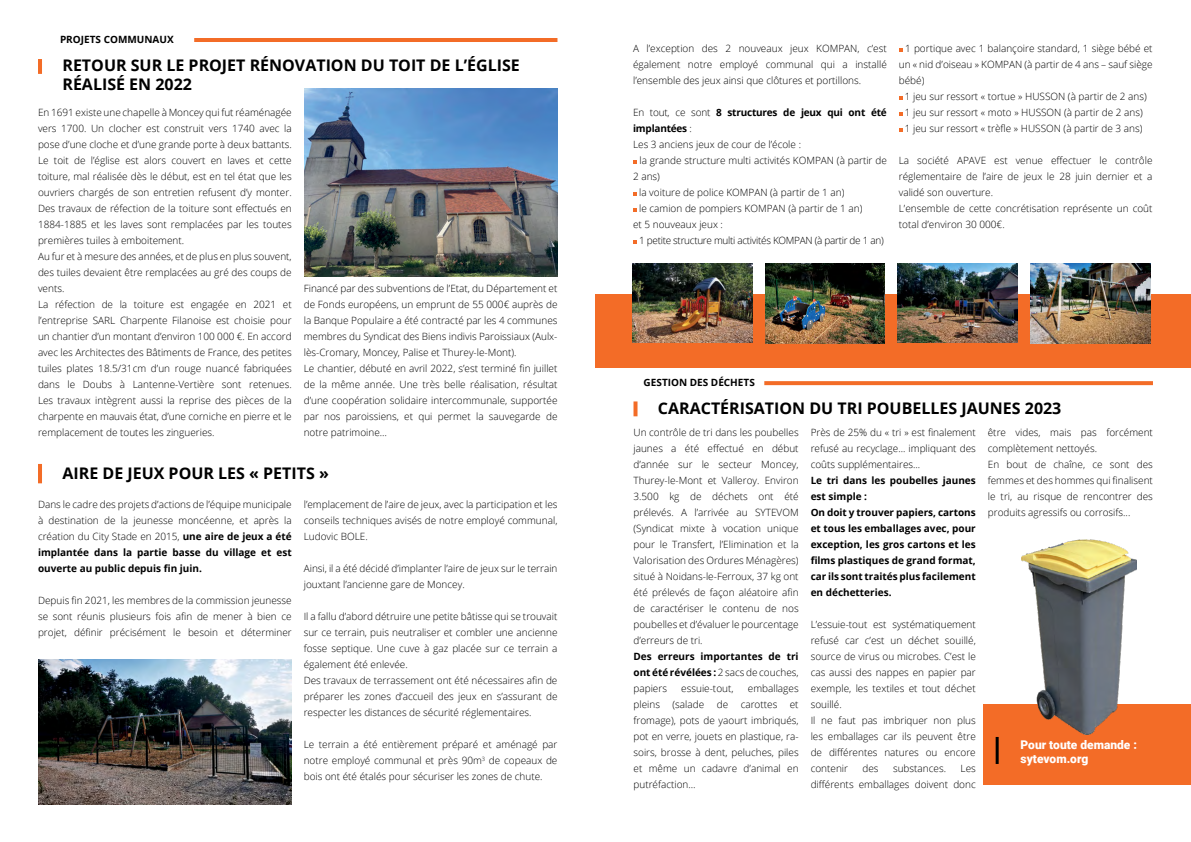
<style>
.page{position:relative;width:1191px;height:842px;background:#fff}
.page>*{position:absolute;margin:0;border:0;box-sizing:border-box;transform-origin:0 0}
.t1{font:700 16px/19.2px "Open Sans";color:#000}
.t2{font:900 12px/14.4px "Roboto";color:#fff}
.t3{font:300 10px/16px "Open Sans";color:#000;text-align:justify}
.t4{font:700 10px/16px "Open Sans";color:#000;text-align:justify}
.t5{font:300 10px "Open Sans";letter-spacing:-.03em;color:#000}
.s1{font-weight:700}
.s2{font-weight:300}
</style>
<div class="page">
<svg style="left:764px;top:381px;width:389px;height:4px;background:#f3712e"></svg>
<svg style="left:633px;top:401px;width:4px;height:15px"></svg>
<div style="left:983px;top:704px;width:208px;height:81px;background:#f36c27"></div>
<hr style="left:995px;top:737px;width:3px;height:27px;background:#000">
<img style="left:1021px;top:540px;width:115px;height:194px">
<div style="left:595px;top:294px;width:596px;height:74px;background:#f36c27"></div>
<img style="left:632px;top:263px;width:120px;height:80px">
<img style="left:765px;top:264px;width:120px;height:79px">
<img style="left:898px;top:263px;width:119px;height:80px">
<img style="left:1030px;top:264px;width:120px;height:79px">
<hr style="left:194px;top:38px;width:363px;height:4px;background:#f36c27">
<hr style="left:38px;top:59px;width:4px;height:15px;background:#f36c27">
<hr style="left:38px;top:464px;width:4px;height:19px;background:#f36c27">
<img style="left:304px;top:88px;width:253px;height:189px">
<img style="left:38px;top:660px;width:253px;height:145px">
<p class="t4" style="left:60px;top:31px;width:115px">PROJETS COMMUNAUX</p>
<h1 class="t1" style="left:62px;top:55px;width:459px">RETOUR SUR LE PROJET RÉNOVATION DU TOIT DE L’ÉGLISE<br>RÉALISÉ EN 2022</h1>
<p class="t3" style="left:38px;top:104px;width:255px;text-align:left">En 1691 existe une chapelle à Moncey qui fut réaménagée vers 1700. Un clocher est construit vers 1740 avec la pose d’une cloche et d’une grande porte à deux battants.<br>Le toit de l’église est alors couvert en laves et cette toiture, mal réalisée dès le début, est en tel état que les ouvriers chargés de son entretien refusent d’y monter.<br>Des travaux de réfection de la toiture sont effectués en 1884-1885 et les laves sont remplacées par les toutes premières tuiles à emboitement.<br>Au fur et à mesure des années, et de plus en plus souvent, des tuiles devaient être remplacées au gré des coups de vents.<br>La réfection de la toiture est engagée en 2021 et l’entreprise SARL Charpente Filanoise est choisie pour un chantier d’un montant d’environ 100 000 €. En accord avec les Architectes des Bâtiments de France, des petites tuiles plates 18.5/31cm d’un rouge nuancé fabriquées dans le Doubs à Lantenne-Vertière sont retenues.<br>Les travaux intègrent aussi la reprise des pièces de la charpente en mauvais état, d’une corniche en pierre et le remplacement de toutes les zingueries.</p>
<p class="t3" style="left:304px;top:280px;width:255px;text-align:left">Financé par des subventions de l’Etat, du Département et de Fonds européens, un emprunt de 55 000€ auprès de la Banque Populaire a été contracté par les 4 communes membres du Syndicat des Biens indivis Paroissiaux (Aulx&shy;lès-Cromary, Moncey, Palise et Thurey-le-Mont).<br>Le chantier, débuté en avril 2022, s’est terminé fin juillet de la même année. Une très belle réalisation, résultat d’une coopération solidaire intercommunale, supportée par nos paroissiens, et qui permet la sauvegarde de notre patrimoine…</p>
<h1 class="t1" style="left:62px;top:463px;width:268px">AIRE DE JEUX POUR LES « PETITS »</h1>
<p class="t3" style="left:38px;top:496px;width:255px">Dans le cadre des projets d’actions de l’équipe municipale à destination de la jeunesse moncéenne, et après la création du City Stade en 2015, <span class="s1">une aire de jeux a été implantée dans la partie basse du village et est ouverte au public depuis fin juin.</span></p>
<p class="t3" style="left:38px;top:592px;width:255px">Depuis fin 2021, les membres de la commission jeunesse se sont réunis plusieurs fois afin de mener à bien ce projet, définir précisément le besoin et déterminer</p>
<p class="t3" style="left:304px;top:496px;width:255px">l’emplacement de l’aire de jeux, avec la participation et les conseils techniques avisés de notre employé communal, Ludovic BOLE.</p>
<p class="t3" style="left:304px;top:560px;width:255px">Ainsi, il a été décidé d’implanter l’aire de jeux sur le terrain jouxtant l’ancienne gare de Moncey.</p>
<p class="t3" style="left:304px;top:608px;width:255px;text-align:left">Il a fallu d’abord détruire une petite bâtisse qui se trouvait sur ce terrain, puis neutraliser et combler une ancienne fosse septique. Une cuve à gaz placée sur ce terrain a également été enlevée.<br>Des travaux de terrassement ont été nécessaires afin de préparer les zones d’accueil des jeux en s’assurant de respecter les distances de sécurité réglementaires.</p>
<p class="t3" style="left:304px;top:736px;width:255px">Le terrain a été entièrement préparé et aménagé par notre employé communal et près 90m<sup>3</sup> de copeaux de bois ont été étalés pour sécuriser les zones de chute.</p>
<p class="t3" style="left:633px;top:40px;width:255px">A l’exception des 2 nouveaux jeux KOMPAN, c’est également notre employé communal qui a installé l’ensemble des jeux ainsi que clôtures et portillons.</p>
<p class="t3" style="left:633px;top:104px;width:255px;text-align:left">En tout, ce sont <span class="s1">8 structures de jeux qui ont été implantées</span> :<br>Les 3 anciens jeux de cour de l’école :</p>
<p class="t3" style="left:639px;top:152px;width:249px">la grande structure multi activités KOMPAN (à partir de</p>
<p class="t3" style="left:633px;top:168px;width:28px">2 ans)</p>
<p class="t3" style="left:639px;top:184px;width:207px">la voiture de police KOMPAN (à partir de 1 an)</p>
<p class="t3" style="left:639px;top:200px;width:225px">le camion de pompiers KOMPAN (à partir de 1 an)</p>
<p class="t3" style="left:633px;top:216px;width:91px">et 5 nouveaux jeux :</p>
<p class="t5" style="left:639px;top:234px;width:246px">1 petite structure multi activités KOMPAN (à partir de 1 an)</p>
<p class="t3" style="left:898px;top:40px;width:255px;text-indent:6px">1 portique avec 1 balançoire standard, 1 siège bébé et un « nid d’oiseau » KOMPAN (à partir de 4 ans – sauf siège bébé)</p>
<p class="t3" style="left:905px;top:88px;width:243px;text-align:left">1 jeu sur ressort « tortue » HUSSON (à partir de 2 ans)<br>1 jeu sur ressort « moto » HUSSON (à partir de 2 ans)<br>1 jeu sur ressort « trèfle » HUSSON (à partir de 3 ans)</p>
<p class="t3" style="left:898px;top:152px;width:255px;text-align:left">La société APAVE est venue effectuer le contrôle réglementaire de l’aire de jeux le 28 juin dernier et a validé son ouverture.<br>L’ensemble de cette concrétisation représente un coût total d’environ 30 000€.</p>
<p class="t4" style="left:643px;top:374px;width:113px">GESTION DES DÉCHETS</p>
<h1 class="t1" style="left:658px;top:399px;width:405px">CARACTÉRISATION DU TRI POUBELLES JAUNES 2023</h1>
<p class="t3" style="left:633px;top:424px;width:167px">Un contrôle de tri dans les poubelles jaunes a été effectué en début d’année sur le secteur Moncey, Thurey-le-Mont et Valleroy. Environ 3.500 kg de déchets ont été prélevés. A l’arrivée au SYTEVOM (Syndicat mixte à vocation unique pour le Transfert, l’Elimination et la Valorisation des Ordures Ménagères) situé à Noidans-le-Ferroux, 37 kg ont été prélevés de façon aléatoire afin de caractériser le contenu de nos poubelles et d’évaluer le pourcentage d’erreurs de tri.</p>
<p class="t4" style="left:633px;top:648px;width:167px">Des erreurs importantes de tri ont été révélées : <span class="s2">2 sacs de couches, papiers</span></p>
<p class="t3" style="left:633px;top:680px;width:167px;text-indent:114px">emballages pleins (salade de carottes et fromage), pots de yaourt imbriqués, pot en verre, jouets en plastique, ra&shy;soirs, brosse à dent, peluches, piles et même un cadavre d’animal en putréfaction…</p>
<p class="t3" style="left:681px;top:680px;width:54px">essuie-tout,</p>
<p class="t3" style="left:810px;top:424px;width:167px">Près de 25% du « tri » est finalement refusé au recyclage... impliquant des coûts supplémentaires...</p>
<p class="t4" style="left:810px;top:472px;width:167px;text-align:left">Le tri dans les poubelles jaunes est simple :<br>On doit y trouver papiers, cartons et tous les emballages avec, pour exception, les gros cartons et les films plastiques de grand format, car ils sont traités plus facilement en déchetteries.</p>
<p class="t3" style="left:810px;top:616px;width:167px;text-align:left">L’essuie-tout est systématiquement refusé car c’est un déchet souillé, source de virus ou microbes. C’est le cas aussi des nappes en papier par exemple, les textiles et tout déchet souillé.<br>Il ne faut pas imbriquer non plus les emballages car ils peuvent être de différentes natures ou encore contenir</p>
<p class="t3" style="left:862px;top:760px;width:18px">des</p>
<p class="t3" style="left:893px;top:760px;width:54px">substances.</p>
<p class="t3" style="left:810px;top:760px;width:167px;text-align:right">Les<br>différents emballages doivent donc</p>
<p class="t3" style="left:987px;top:424px;width:167px;text-align:left">être vides, mais pas forcément complètement nettoyés.<br>En bout de chaîne, ce sont des femmes et des hommes qui finalisent le tri, au risque de rencontrer des produits agressifs ou corrosifs...</p>
<p class="t2" style="left:1020px;top:737px;width:118px">Pour toute demande : sytevom.org</p>
</div>
